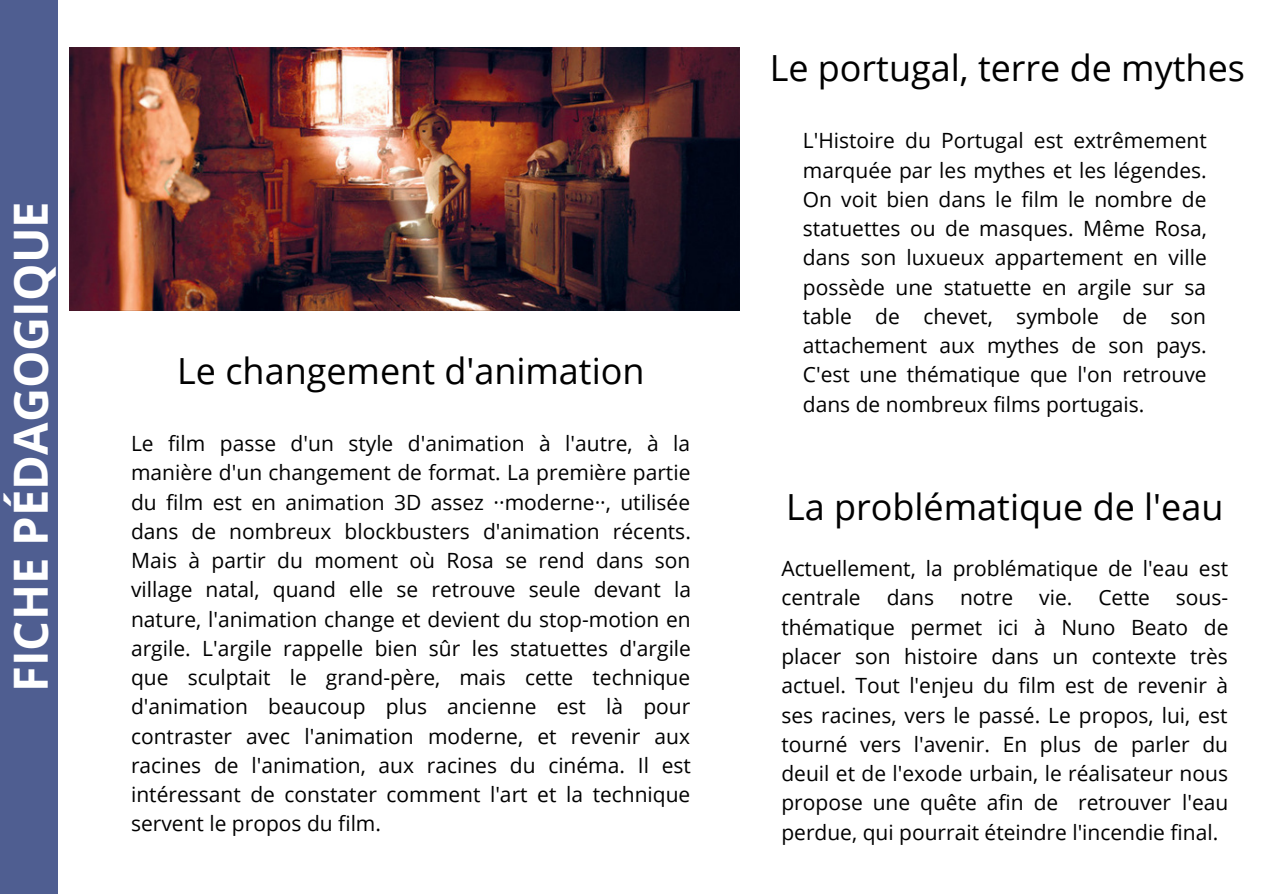
<style>
.page{position:relative;width:1263px;height:894px;background:#fff}
.page>*{position:absolute;margin:0;border:0;box-sizing:border-box;transform-origin:0 0}
.t1{font:700 47.1px "Open Sans";color:#fff}
.t2{font:36px "Open Sans";color:#000}
.t3{font:21px/29.2px "Open Sans";color:#000;text-align:justify}
</style>
<div class="page">
<div style="left:0;top:0;width:58px;height:892px;background:#4f5e91"></div>
<img style="left:70px;top:47px;width:669px;height:263px">
<p class="t1" style="left:-3px;top:691px;width:492px;rotate:-90deg">FICHE PÉDAGOGIQUE</p>
<p class="t2" style="left:177px;top:345px;width:469px">Le changement d'animation</p>
<p class="t3" style="left:131px;top:428px;width:561px">Le film passe d'un style d'animation à l'autre, à la manière d'un changement de format. La première partie du film est en animation 3D assez ··moderne··, utilisée dans de nombreux blockbusters d'animation récents.<br>Mais à partir du moment où Rosa se rend dans son village natal, quand elle se retrouve seule devant la nature, l'animation change et devient du stop-motion en argile. L'argile rappelle bien sûr les statuettes d'argile que sculptait le grand-père, mais cette technique d'animation beaucoup plus ancienne est là pour contraster avec l'animation moderne, et revenir aux racines de l'animation, aux racines du cinéma. Il est intéressant de constater comment l'art et la technique servent le propos du film.</p>
<p class="t2" style="left:770px;top:42px;width:477px">Le portugal, terre de mythes</p>
<p class="t3" style="left:803px;top:125px;width:406px">L'Histoire du Portugal est extrêmement marquée par les mythes et les légendes.<br>On voit bien dans le film le nombre de statuettes ou de masques. Même Rosa, dans son luxueux appartement en ville possède une statuette en argile sur sa table de chevet, symbole de son attachement aux mythes de son pays.<br>C'est une thématique que l'on retrouve dans de nombreux films portugais.</p>
<p class="t2" style="left:786px;top:481px;width:439px">La problématique de l'eau</p>
<p class="t3" style="left:781px;top:553px;width:449px">Actuellement, la problématique de l'eau est centrale dans notre vie. Cette sous&shy;thématique permet ici à Nuno Beato de placer son histoire dans un contexte très actuel. Tout l'enjeu du film est de revenir à ses racines, vers le passé. Le propos, lui, est tourné vers l'avenir. En plus de parler du deuil et de l'exode urbain, le réalisateur nous propose une quête afin de retrouver l'eau perdue, qui pourrait éteindre l'incendie final.</p>
</div>
